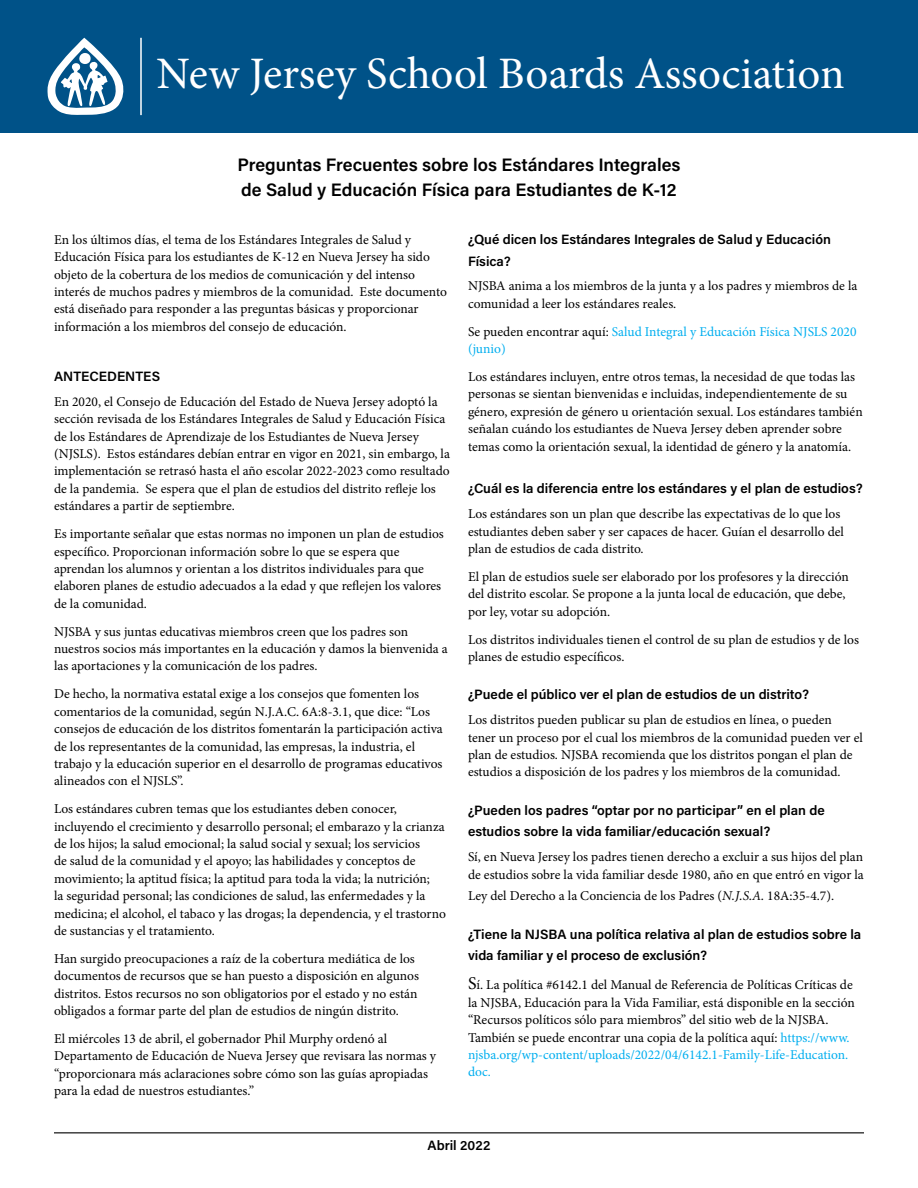
<style>
.page{position:relative;width:918px;height:1188px;background:#fff}
.page>*{position:absolute;margin:0;border:0;box-sizing:border-box;transform-origin:0 0}
.t1{font:45px "Minion Pro";color:#fff}
.t2{font:600 18px/25.5px "Acumin Pro";color:#000}
.t3{font:13.5px/17.4px "Minion Pro";color:#000}
.t4{font:600 13.5px/21.6px "Acumin Pro";color:#000}
.t5{font:13.5px/17.4px "Minion Pro";color:#00aeef}
.s1{color:#000}
.s2{font-family:"Minion";font-style:italic}
.s3{font-size:18px}
.s4{color:#00aeef}
</style>
<div class="page">
<div style="left:0;top:0;width:918px;height:132px;background:#005288"></div>
<svg style="left:48px;top:38px;width:76px;height:77px"></svg>
<hr style="left:140px;top:38px;width:2px;height:77px;background:#fff">
<hr style="left:54px;top:1132px;width:810px;height:1px;background:#000">
<p class="t1" style="left:157px;top:44px;width:690px">New Jersey School Boards Association</p>
<p class="t2" style="left:237px;top:151px;width:445px">Preguntas Frecuentes sobre los Estándares Integrales de Salud y Educación Física para Estudiantes de K-12</p>
<p class="t3" style="left:54px;top:231px;width:394px">En los últimos días, el tema de los Estándares Integrales de Salud y Educación Física para los estudiantes de K-12 en Nueva Jersey ha sido objeto de la cobertura de los medios de comunicación y del intenso interés de muchos padres y miembros de la comunidad. Este documento está diseñado para responder a las preguntas básicas y proporcionar información a los miembros del consejo de educación.</p>
<p class="t4" style="left:54px;top:365px;width:108px">ANTECEDENTES</p>
<p class="t3" style="left:54px;top:393px;width:398px">En 2020, el Consejo de Educación del Estado de Nueva Jersey adoptó la sección revisada de los Estándares Integrales de Salud y Educación Física de los Estándares de Aprendizaje de los Estudiantes de Nueva Jersey (NJSLS). Estos estándares debían entrar en vigor en 2021, sin embargo, la implementación se retrasó hasta el año escolar 2022-2023 como resultado de la pandemia. Se espera que el plan de estudios del distrito refleje los estándares a partir de septiembre.</p>
<p class="t3" style="left:54px;top:525px;width:391px">Es importante señalar que estas normas no imponen un plan de estudios específico. Proporcionan información sobre lo que se espera que aprendan los alumnos y orientan a los distritos individuales para que elaboren planes de estudio adecuados a la edad y que reflejen los valores de la comunidad.</p>
<p class="t3" style="left:54px;top:623px;width:395px">NJSBA y sus juntas educativas miembros creen que los padres son nuestros socios más importantes en la educación y damos la bienvenida a las aportaciones y la comunicación de los padres.</p>
<p class="t3" style="left:54px;top:685px;width:390px">De hecho, la normativa estatal exige a los consejos que fomenten los comentarios de la comunidad, según N.J.A.C. 6A:8-3.1, que dice: “Los consejos de educación de los distritos fomentarán la participación activa de los representantes de la comunidad, las empresas, la industria, el trabajo y la educación superior en el desarrollo de programas educativos alineados con el NJSLS”.</p>
<p class="t3" style="left:54px;top:800px;width:393px">Los estándares cubren temas que los estudiantes deben conocer, incluyendo el crecimiento y desarrollo personal; el embarazo y la crianza de los hijos; la salud emocional; la salud social y sexual; los servicios<br>de salud de la comunidad y el apoyo; las habilidades y conceptos de movimiento; la aptitud física; la aptitud para toda la vida; la nutrición;<br>la seguridad personal; las condiciones de salud, las enfermedades y la medicina; el alcohol, el tabaco y las drogas; la dependencia, y el trastorno de sustancias y el tratamiento.</p>
<p class="t3" style="left:54px;top:950px;width:367px">Han surgido preocupaciones a raíz de la cobertura mediática de los documentos de recursos que se han puesto a disposición en algunos distritos. Estos recursos no son obligatorios por el estado y no están obligados a formar parte del plan de estudios de ningún distrito.</p>
<p class="t3" style="left:54px;top:1030px;width:384px">El miércoles 13 de abril, el gobernador Phil Murphy ordenó al Departamento de Educación de Nueva Jersey que revisara las normas y “proporcionara más aclaraciones sobre cómo son las guías apropiadas para la edad de nuestros estudiantes.”</p>
<p class="t4" style="left:468px;top:228px;width:364px">¿Qué dicen los Estándares Integrales de Salud y Educación<br>Física?</p>
<p class="t3" style="left:468px;top:277px;width:391px">NJSBA anima a los miembros de la junta y a los padres y miembros de la comunidad a leer los estándares reales.</p>
<p class="t5" style="left:468px;top:323px;width:390px"><span class="s1">Se pueden encontrar aquí:</span> Salud Integral y Educación Física NJSLS 2020 (junio)</p>
<p class="t3" style="left:468px;top:368px;width:396px">Los estándares incluyen, entre otros temas, la necesidad de que todas las personas se sientan bienvenidas e incluidas, independientemente de su género, expresión de género u orientación sexual. Los estándares también señalan cuándo los estudiantes de Nueva Jersey deben aprender sobre temas como la orientación sexual, la identidad de género y la anatomía.</p>
<p class="t4" style="left:468px;top:477px;width:396px">¿Cuál es la diferencia entre los estándares y el plan de estudios?</p>
<p class="t3" style="left:468px;top:505px;width:377px">Los estándares son un plan que describe las expectativas de lo que los estudiantes deben saber y ser capaces de hacer. Guían el desarrollo del plan de estudios de cada distrito.</p>
<p class="t3" style="left:468px;top:568px;width:382px">El plan de estudios suele ser elaborado por los profesores y la dirección del distrito escolar. Se propone a la junta local de educación, que debe, por ley, votar su adopción.</p>
<p class="t3" style="left:468px;top:631px;width:393px">Los distritos individuales tienen el control de su plan de estudios y de los planes de estudio específicos.</p>
<p class="t4" style="left:468px;top:683px;width:343px">¿Puede el público ver el plan de estudios de un distrito?</p>
<p class="t3" style="left:468px;top:711px;width:396px">Los distritos pueden publicar su plan de estudios en línea, o pueden tener un proceso por el cual los miembros de la comunidad pueden ver el plan de estudios. NJSBA recomienda que los distritos pongan el plan de estudios a disposición de los padres y los miembros de la comunidad.</p>
<p class="t4" style="left:468px;top:799px;width:358px">¿Pueden los padres “optar por no participar” en el plan de estudios sobre la vida familiar/educación sexual?</p>
<p class="t3" style="left:468px;top:848px;width:397px">Sí, en Nueva Jersey los padres tienen derecho a excluir a sus hijos del plan de estudios sobre la vida familiar desde 1980, año en que entró en vigor la</p>
<p class="t3" style="left:468px;top:887px;width:368px">Ley del Derecho a la Conciencia de los Padres (<span class="s2">N.J.S.A.</span> 18A:35-4.7).</p>
<p class="t4" style="left:468px;top:923px;width:395px">¿Tiene la NJSBA una política relativa al plan de estudios sobre la vida familiar y el proceso de exclusión?</p>
<p class="t3" style="left:468px;top:977px;width:388px"><span class="s3">S</span>í. La política #6142.1 del Manual de Referencia de Políticas Críticas de la NJSBA, Educación para la Vida Familiar, está disponible en la sección “Recursos políticos sólo para miembros” del sitio web de la NJSBA.<br>También se puede encontrar una copia de la política aquí: <span class="s4">https://www. njsba.org/wp-content/uploads/2022/04/6142.1-Family-Life-Education. doc.</span></p>
<p class="t4" style="left:428px;top:1134px;width:64px">Abril 2022</p>
</div>
